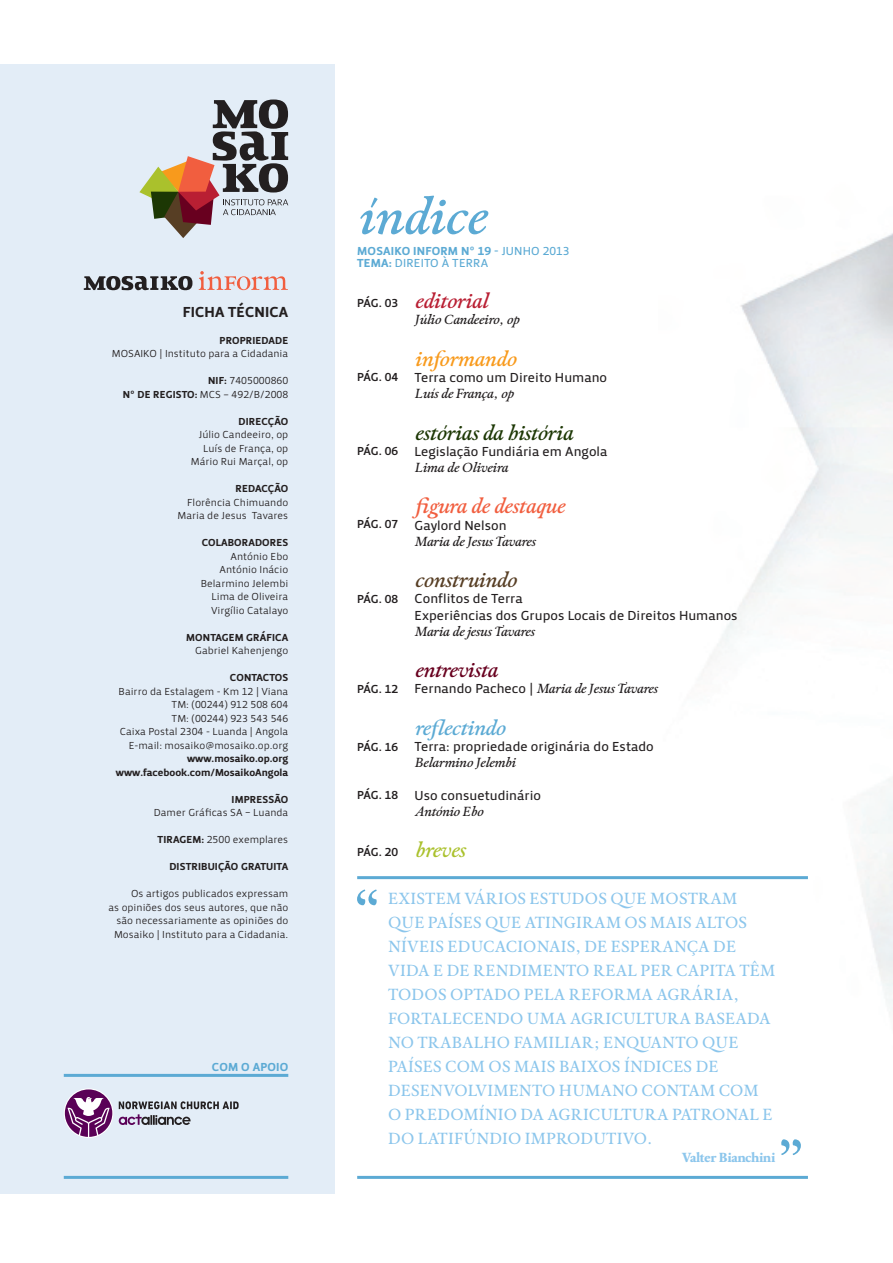
<style>
.page{position:relative;width:893px;height:1263px;background:#fff}
.page>*{position:absolute;margin:0;border:0;box-sizing:border-box;transform-origin:0 0}
.t1{font:57px "Capsa";color:#5caad4}
.t2{font:italic 51px "Capsa";letter-spacing:.01em;color:#5caad4}
.t3{font:italic 21px "Capsa";color:#1c3704}
.t4{font:italic 21px "Capsa";letter-spacing:-.01em;color:#f15e3f}
.t5{font:italic 21px "Capsa";color:#573e24}
.t6{font:italic 21px "Capsa";letter-spacing:-.01em;color:#5caad4}
.t7{font:italic 21px "Capsa";letter-spacing:-.01em;color:#f89a1c}
.t8{font:italic 21px "Capsa";color:#68001f}
.t9{font:italic 21px "Capsa";color:#b91f33}
.t10{font:italic 21px "Capsa";color:#aac12c}
.t11{font:16.5px/24px "Capsa";letter-spacing:.015em;color:#8cc6ec}
.t12{font:15px "Priva Pro Four";letter-spacing:.015em;color:#231f20}
.t13{font:13.5px "Priva Pro Two";color:#231f20}
.t14{font:italic 13.5px "Capsa";color:#231f20}
.t15{font:700 13.5px "Capsa";letter-spacing:-.035em;color:#8cc6ec}
.t16{font:12px "Priva Pro Three";letter-spacing:-.025em;color:#231f20}
.t17{font:12px "Priva Pro Four";letter-spacing:.015em;color:#5caad4}
.t18{font:12px "Priva Pro Two";letter-spacing:.015em;color:#5caad4}
.t19{font:10.5px/13.5px "Priva Pro One";color:#231f20;text-align:right}
.t20{font:10.5px "Priva Pro Four";letter-spacing:.015em;color:#231f20}
.s1{font-family:"Priva Pro Four"}
.s2{font-family:"Priva Pro Two"}
.s3{font-family:"Priva Pro Two";font-style:normal}
</style>
<div class="page">
<img style="left:659px;top:233px;width:234px;height:943px">
<div style="left:0;top:64px;width:334px;height:1130px;background:#e3edf7"></div>
<svg style="left:84px;top:276px;width:108px;height:14px"></svg>
<svg style="left:199px;top:271px;width:89px;height:19px"></svg>
<svg style="left:139px;top:99px;width:149px;height:139px"></svg>
<hr style="left:357px;top:1176px;width:451px;height:3px;background:#5caad4">
<hr style="left:64px;top:1176px;width:224px;height:3px;background:#5caad4">
<hr style="left:357px;top:876px;width:451px;height:3px;background:#5caad4">
<hr style="left:64px;top:1074px;width:224px;height:3px;background:#5caad4">
<svg style="left:65px;top:1089px;width:47px;height:48px"></svg>
<svg style="left:119px;top:1101px;width:120px;height:24px"></svg>
<p class="t12" style="left:183px;top:302px;width:107px">FICHA TÉCNICA</p>
<p class="t20" style="left:219px;top:334px;width:63px">PROPRIEDADE</p>
<p class="t19" style="left:112px;top:347px;width:178px">MOSAIKO | Instituto para a Cidadania</p>
<p class="t19" style="left:208px;top:374px;width:82px"><span class="s1">NI F:</span> 7405000860</p>
<p class="t19" style="left:123px;top:388px;width:167px"><span class="s1">Nº DE REGISTO:</span> MCS – 492/B/2008</p>
<p class="t20" style="left:239px;top:415px;width:51px">DIRECÇÃO</p>
<p class="t19" style="left:199px;top:428px;width:91px">Júlio Candeeiro, op</p>
<p class="t19" style="left:203px;top:442px;width:87px">Luís de França, op</p>
<p class="t19" style="left:191px;top:455px;width:99px">Mário Rui Marçal, op</p>
<p class="t20" style="left:236px;top:482px;width:54px">REDACÇÃO</p>
<p class="t19" style="left:187px;top:496px;width:103px">Florência Chimuando</p>
<p class="t19" style="left:177px;top:509px;width:112px">Maria de Jesus Tavares</p>
<p class="t20" style="left:202px;top:536px;width:88px">COLABORADORES</p>
<p class="t19" style="left:230px;top:550px;width:59px">António Ebo</p>
<p class="t19" style="left:220px;top:563px;width:70px">António Inácio</p>
<p class="t19" style="left:201px;top:577px;width:89px">Belarmino Jelembi</p>
<p class="t19" style="left:212px;top:590px;width:78px">Lima de Oliveira</p>
<p class="t19" style="left:211px;top:604px;width:79px">Virgílio Catalayo</p>
<p class="t20" style="left:186px;top:631px;width:104px">MONTAGEM GRÁFICA</p>
<p class="t19" style="left:195px;top:644px;width:95px">Gabriel Kahenjengo</p>
<p class="t20" style="left:230px;top:671px;width:60px">CONTACTOS</p>
<p class="t19" style="left:119px;top:685px;width:171px">Bairro da Estalagem - Km 12 | Viana</p>
<p class="t19" style="left:172px;top:698px;width:118px">TM: (00244) 912 508 604</p>
<p class="t19" style="left:172px;top:712px;width:118px">TM: (00244) 923 543 546</p>
<p class="t19" style="left:120px;top:725px;width:170px">Caixa Postal 2304 - Luanda | Angola</p>
<p class="t19" style="left:129px;top:739px;width:161px">E-mail: mosaiko@mosaiko.op.org</p>
<p class="t20" style="left:187px;top:752px;width:103px">WWW.MOSAIKO.OP.ORG</p>
<p class="t20" style="left:116px;top:766px;width:174px">WWW.FACEBOOK.COM/MOSAIKOANGOLA</p>
<p class="t20" style="left:232px;top:793px;width:7px">IMPRE</p>
<p class="t20" style="left:262px;top:793px;width:27px">SSÃO</p>
<p class="t19" style="left:154px;top:806px;width:136px">Damer gráficas SA – Luanda</p>
<p class="t19" style="left:158px;top:833px;width:132px"><span class="s1">TIRAGEM:</span> 2500 exemplares</p>
<p class="t20" style="left:169px;top:860px;width:120px">DISTRIBUIÇÃO GRATUITA</p>
<p class="t19" style="left:108px;top:887px;width:181px">Os artigos publicados expressam<br>as opiniões dos seus autores, que não são necessariamente as opiniões do Mosaiko | Instituto para a Cidadania.</p>
<p class="t17" style="left:212px;top:1060px;width:64px">COM O APOIO</p>
<p class="t2" style="left:357px;top:183px;width:129px">índice</p>
<p class="t17" style="left:357px;top:243px;width:153px">MOSAIKO INFORM Nº 19 <span class="s2">- junho</span></p>
<p class="t18" style="left:543px;top:243px;width:28px">2013</p>
<p class="t17" style="left:357px;top:255px;width:9px">TEM</p>
<p class="t18" style="left:381px;top:255px;width:40px"><span class="s1">A:</span> Di reito</p>
<p class="t18" style="left:442px;top:255px;width:47px">à Terra</p>
<p class="t16" style="left:357px;top:296px;width:42px">PÁG. 03</p>
<p class="t9" style="left:415px;top:287px;width:74px">editorial</p>
<p class="t14" style="left:415px;top:311px;width:106px">Júlio Candeeiro, op</p>
<p class="t7" style="left:415px;top:345px;width:103px">informando</p>
<p class="t13" style="left:415px;top:369px;width:194px">Terra como um Direito Humano</p>
<p class="t14" style="left:415px;top:385px;width:100px">Luís de França, op</p>
<p class="t3" style="left:415px;top:418px;width:159px">estórias da história</p>
<p class="t13" style="left:415px;top:443px;width:194px">Legislação Fundiária em Angola</p>
<p class="t14" style="left:415px;top:458px;width:95px">Lima de Oliveira</p>
<p class="t4" style="left:415px;top:492px;width:151px">figura de destaque</p>
<p class="t13" style="left:415px;top:516px;width:93px">Gaylord Nelson</p>
<p class="t14" style="left:415px;top:532px;width:122px">Maria de Jesus Tavares</p>
<p class="t5" style="left:415px;top:566px;width:103px">construindo</p>
<p class="t13" style="left:415px;top:590px;width:110px">Conflitos de Terra</p>
<p class="t13" style="left:415px;top:606px;width:325px">Experiências dos Grupos Locais de Direitos Humanos</p>
<p class="t14" style="left:415px;top:622px;width:121px">Maria de jesus Tavares</p>
<p class="t8" style="left:415px;top:656px;width:84px">entrevista</p>
<p class="t14" style="left:415px;top:680px;width:244px"><span class="s3">Fernando Pacheco |</span> Maria de Jesus Tavares</p>
<p class="t6" style="left:415px;top:714px;width:92px">reflectindo</p>
<p class="t13" style="left:415px;top:738px;width:241px">Terra: propriedade originária do Estado</p>
<p class="t14" style="left:415px;top:754px;width:102px">Belarmino Jelembi</p>
<p class="t13" style="left:415px;top:786px;width:128px">Uso consuetudinário</p>
<p class="t14" style="left:415px;top:802px;width:70px">António Ebo</p>
<p class="t10" style="left:415px;top:836px;width:52px">breves</p>
<p class="t16" style="left:357px;top:370px;width:42px">PÁG. 04</p>
<p class="t16" style="left:357px;top:443px;width:42px">PÁG. 06</p>
<p class="t16" style="left:357px;top:516px;width:42px">PÁG. 07</p>
<p class="t16" style="left:357px;top:591px;width:42px">PÁG. 08</p>
<p class="t16" style="left:357px;top:681px;width:42px">PÁG. 12</p>
<p class="t16" style="left:357px;top:739px;width:42px">PÁG. 16</p>
<p class="t16" style="left:357px;top:787px;width:42px">PÁG. 18</p>
<p class="t16" style="left:357px;top:844px;width:42px">PÁG. 20</p>
<p class="t1" style="left:351px;top:872px;width:33px">“</p>
<p class="t11" style="left:388px;top:886px;width:360px">EXISTEM VÁRIOS ESTUD OS QUE MOSTRAM<br>QUE PAÍSE S QUE ATINGIRAM OS MAIS ALTOS<br>NÍVEIS EDUCACIONAIS, DE ESPER</p>
<p class="t11" style="left:662px;top:934px;width:63px">ANÇA DE</p>
<p class="t11" style="left:388px;top:958px;width:264px">VIDA E DE RENDIMENTO REAL PER</p>
<p class="t11" style="left:676px;top:958px;width:100px">CAPITA TÊM</p>
<p class="t11" style="left:388px;top:982px;width:192px">TODOS OPTADO PELA REF</p>
<p class="t11" style="left:601px;top:982px;width:140px">ORMA AGRÁRIA,</p>
<p class="t11" style="left:388px;top:1006px;width:76px">FORTALECE</p>
<p class="t11" style="left:388px;top:1006px;width:384px;text-indent:96px">ND O UMA AGRIC ULTURA BASEADA<br>NO TRABALHO FAMILIAR ; E NQUANTO QUE<br>PAÍSES COM OS MAIS BAIXOS ÍNDICES DE<br>DE SE NVOLVIME NTO HUMANO C ONTAM C OM<br>O PRED</p>
<p class="t11" style="left:388px;top:1102px;width:383px;text-indent:62px">OMÍNIO DA AGRIC ULTURA PATRONAL E<br>D O LATIFÚNDIO IMPRODUTIVO.</p>
<p class="t15" style="left:682px;top:1148px;width:95px">Valter Bianchini</p>
<p class="t1" style="left:775px;top:1122px;width:33px">”</p>
</div>
